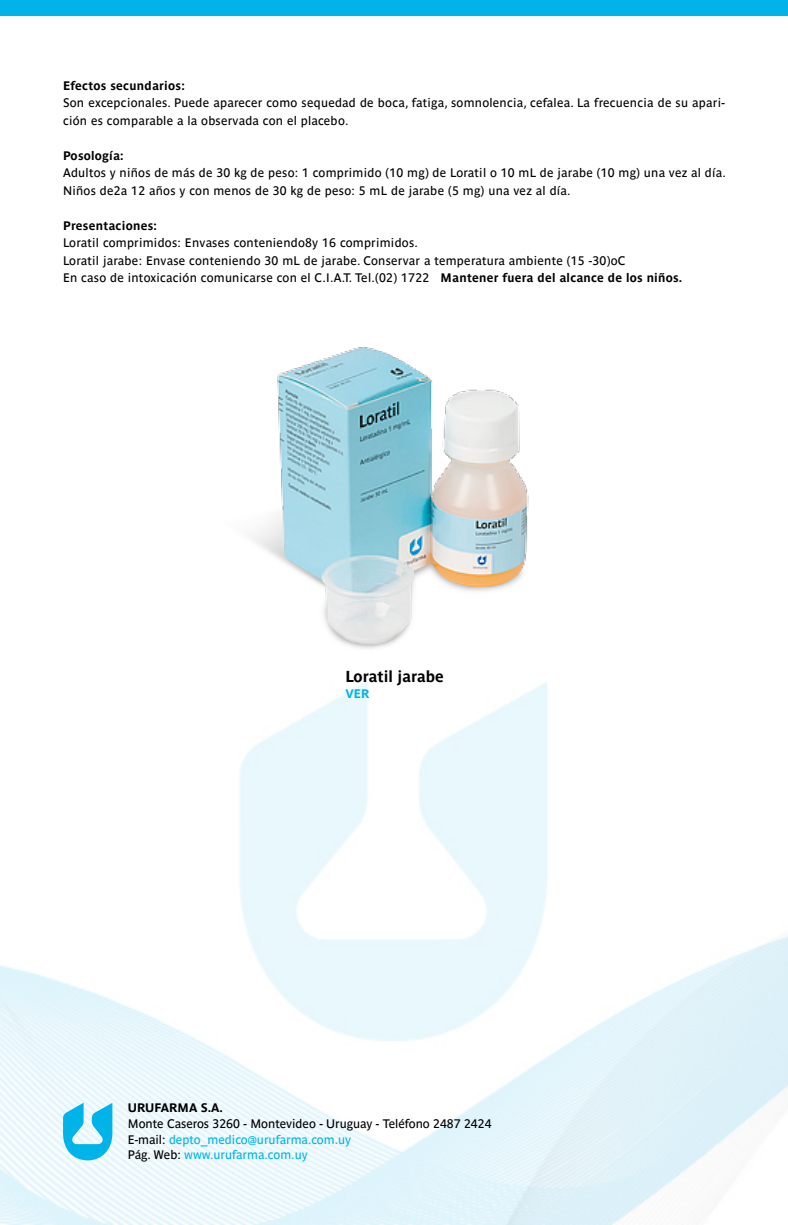
<style>
.page{position:relative;width:788px;height:1225px;background:#fff}
.page>*{position:absolute;margin:0;border:0;box-sizing:border-box;transform-origin:0 0}
.t1{font:700 15.75px "Parisine Std";color:#000}
.t2{font:12.25px/17.5px "Parisine Std";letter-spacing:.02em;color:#000}
.t3{font:12.25px/15.8px "Parisine Std";color:#000}
.t4{font:700 12.25px "Parisine Std";letter-spacing:.02em;color:#000}
.t5{font:700 12.25px "Parisine Std";color:#000}
.t6{font:700 12.25px "Parisine Std";color:#00b4e9}
.s1{font-weight:700}
.s2{color:#00b4e9}
</style>
<div class="page">
<img style="left:0;top:682px;width:788px;height:543px">
<div style="left:0;top:0;width:788px;height:16px;background:#00b4e9"></div>
<svg style="left:63px;top:1103px;width:49px;height:57px"></svg>
<img style="left:252px;top:347px;width:277px;height:302px">
<p class="t4" style="left:63px;top:78px;width:123px">Efectos secundarios:</p>
<p class="t2" style="left:63px;top:94px;width:663px">Son excepcionales. Puede aparecer como sequedad de boca, fatiga, somnolencia, cefalea. La frecuencia de su apari&shy;ción es comparable a la observada con el placebo.</p>
<p class="t4" style="left:63px;top:148px;width:62px">Posología:</p>
<p class="t2" style="left:63px;top:164px;width:664px">Adultos y niños de más de 30 kg de peso: 1 comprimido (10 mg) de Loratil o 10 mL de jarabe (10 mg) una vez al día.<br>Niños de2a 12 años y con menos de 30 kg de peso: 5 mL de jarabe (5 mg) una vez al día.</p>
<p class="t4" style="left:63px;top:218px;width:95px">Presentaciones:</p>
<p class="t2" style="left:63px;top:234px;width:620px">Loratil comprimidos: Envases conteniendo8y 16 comprimidos.<br>Loratil jarabe: Envase conteniendo 30 mL de jarabe. Conservar a temperatura ambiente (15 -30)oC<br>En caso de intoxicación comunicarse con el C.I.A.T. Tel.(02) 1722 <span class="s1">Mantener fuera del alcance de los niños.</span></p>
<p class="t1" style="left:345px;top:668px;width:100px">Loratil jarabe</p>
<p class="t6" style="left:345px;top:687px;width:26px">VER</p>
<p class="t5" style="left:128px;top:1101px;width:97px">URUFARMA S.A.</p>
<p class="t3" style="left:128px;top:1116px;width:365px">Monte Caseros 3260 - Montevideo - Uruguay - Teléfono 2487 2424<br>E-mail: <span class="s2">depto_medico@urufarma.com.uy<br></span>Pág. Web: <span class="s2">www.urufarma.com.uy</span></p>
</div>
